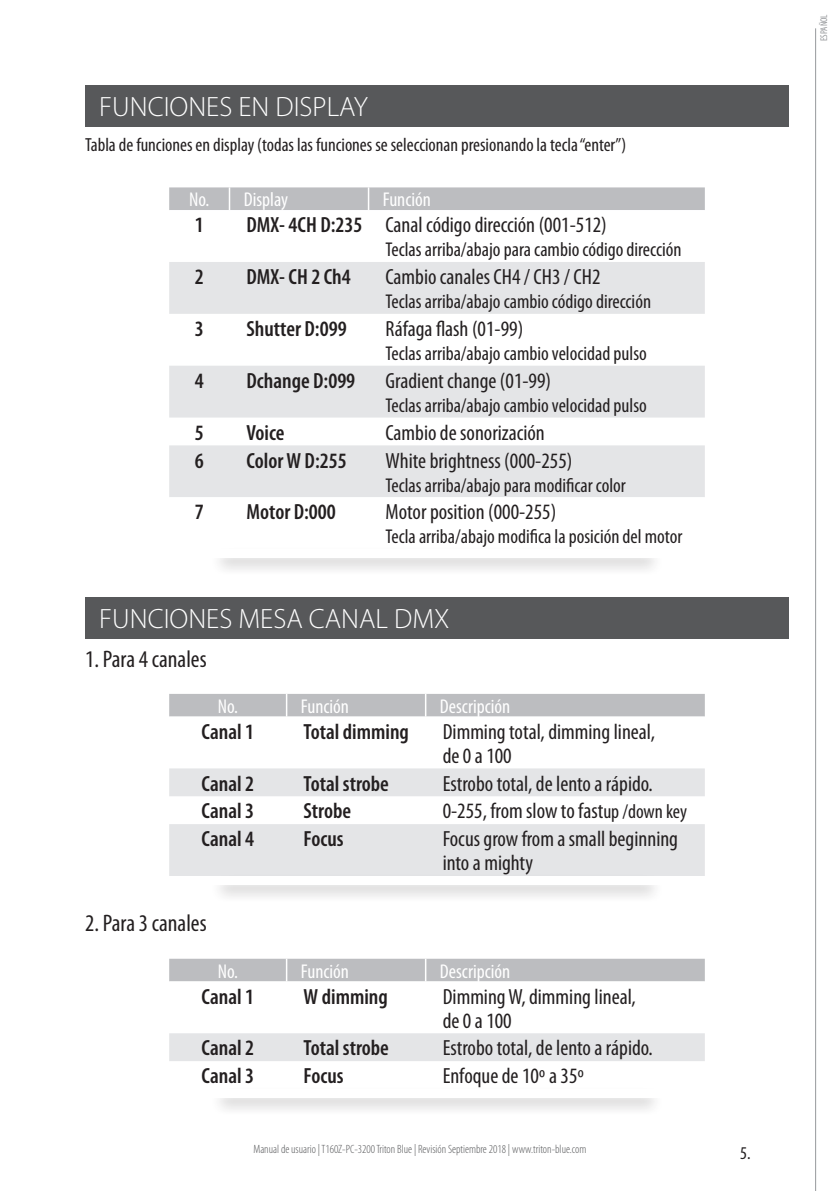
<style>
.page{position:relative;width:840px;height:1191px;background:#fff}
.page>*{position:absolute;margin:0;border:0;box-sizing:border-box;transform-origin:0 0}
.t1{font:300 28px "Myriad Pro";color:#fff}
.t2{font:condensed 24px "Myriad Pro";color:#231f20}
.t3{font:condensed 22px/24px "Myriad Pro";color:#231f20}
.t4{font:600 condensed 22px "Myriad Pro";color:#231f20}
.t5{font:condensed 20px "Myriad Pro";color:#231f20}
.t6{font:condensed 20px "Myriad Pro";color:#fff}
.t7{font:condensed 19px "Myriad Pro";color:#231f20}
.t8{font:condensed 18px "Myriad Pro";color:#231f20}
.t9{font:300 condensed 12px "Myriad Pro";color:#57585a}
.t10{font:condensed 9.8px "Myriad Pro";color:#97999c}
.s1{font-size:20px}
</style>
<div class="page">
<hr style="left:814px;top:28px;width:1px;height:1163px;background:#97999c">
<div style="left:169px;top:262px;width:535px;height:52px;background:#e4e5e7"></div>
<svg style="left:169px;top:366px;width:535px;height:131px;fill:#e4e5e7"></svg>
<div style="left:169px;top:187px;width:535px;height:23px;background:#bcbdc0"></div>
<hr style="left:367px;top:187px;width:2px;height:23px;background:#fff">
<div style="left:209px;top:547px;width:454px;height:29px;background:#231f20;opacity:.38"></div>
<div style="left:206px;top:549px;width:461px;height:9px;background:#fff"></div>
<div style="left:85px;top:85px;width:703px;height:41px;background:#57585a"></div>
<svg style="left:169px;top:716px;width:535px;height:1px"></svg>
<div style="left:169px;top:768px;width:535px;height:28px;background:#e4e5e7"></div>
<div style="left:169px;top:824px;width:535px;height:52px;background:#e4e5e7"></div>
<div style="left:169px;top:694px;width:535px;height:22px;background:#bcbdc0"></div>
<hr style="left:424px;top:694px;width:2px;height:22px;background:#fff">
<div style="left:209px;top:874px;width:454px;height:28px;background:#231f20;opacity:.38"></div>
<div style="left:206px;top:876px;width:461px;height:8px;background:#fff"></div>
<div style="left:85px;top:597px;width:703px;height:41px;background:#57585a"></div>
<svg style="left:169px;top:981px;width:535px;height:1px"></svg>
<div style="left:169px;top:1033px;width:535px;height:28px;background:#e4e5e7"></div>
<div style="left:169px;top:958px;width:535px;height:23px;background:#bcbdc0"></div>
<hr style="left:424px;top:958px;width:2px;height:23px;background:#fff">
<div style="left:209px;top:1087px;width:454px;height:28px;background:#231f20;opacity:.38"></div>
<div style="left:206px;top:1089px;width:461px;height:8px;background:#fff"></div>
<p class="t1" style="left:99px;top:92px;width:270px">FUNCIONES EN DISPLAY</p>
<p class="t7" style="left:85px;top:134px;width:542px">Tabla de funciones en display (todas las funciones se seleccionan presionando la tecla “enter”)</p>
<p class="t6" style="left:189px;top:189px;width:22px">No.</p>
<p class="t6" style="left:243px;top:189px;width:46px">Display</p>
<p class="t6" style="left:382px;top:189px;width:50px">Función</p>
<p class="t4" style="left:195px;top:213px;width:10px">1</p>
<p class="t4" style="left:246px;top:213px;width:117px">DMX- 4CH D:235</p>
<p class="t3" style="left:385px;top:213px;width:223px">Canal código dirección (001-512)</p>
<p class="t5" style="left:385px;top:239px;width:297px">Teclas arriba/abajo para cambio código dirección</p>
<p class="t4" style="left:195px;top:265px;width:10px">2</p>
<p class="t4" style="left:246px;top:265px;width:106px">DMX- CH 2 Ch4</p>
<p class="t3" style="left:385px;top:265px;width:216px">Cambio canales CH4 / CH3 / CH2</p>
<p class="t5" style="left:385px;top:291px;width:267px">Teclas arriba/abajo cambio código dirección</p>
<p class="t4" style="left:195px;top:317px;width:10px">3</p>
<p class="t4" style="left:246px;top:317px;width:102px">Shutter D:099</p>
<p class="t3" style="left:385px;top:317px;width:139px">Ráfaga flash (01-99)</p>
<p class="t5" style="left:385px;top:342px;width:262px">Teclas arriba/abajo cambio velocidad pulso</p>
<p class="t4" style="left:195px;top:368px;width:10px">4</p>
<p class="t4" style="left:246px;top:368px;width:110px">Dchange D:099</p>
<p class="t3" style="left:385px;top:369px;width:167px">Gradient change (01-99)</p>
<p class="t5" style="left:385px;top:394px;width:262px">Teclas arriba/abajo cambio velocidad pulso</p>
<p class="t4" style="left:195px;top:420px;width:10px">5</p>
<p class="t4" style="left:246px;top:420px;width:40px">Voice</p>
<p class="t3" style="left:385px;top:421px;width:161px">Cambio de sonorización</p>
<p class="t4" style="left:195px;top:448px;width:10px">6</p>
<p class="t4" style="left:246px;top:448px;width:102px">Color W D:255</p>
<p class="t3" style="left:385px;top:449px;width:188px">White brightness (000-255)</p>
<p class="t5" style="left:385px;top:474px;width:242px">Teclas arriba/abajo para modificar color</p>
<p class="t4" style="left:195px;top:500px;width:10px">7</p>
<p class="t4" style="left:246px;top:500px;width:91px">Motor D:000</p>
<p class="t3" style="left:385px;top:500px;width:172px">Motor position (000-255)</p>
<p class="t5" style="left:385px;top:526px;width:298px">Tecla arriba/abajo modifica la posición del motor</p>
<p class="t1" style="left:99px;top:603px;width:351px">FUNCIONES MESA CANAL DMX</p>
<p class="t2" style="left:85px;top:645px;width:123px">1. Para 4 canales</p>
<p class="t6" style="left:218px;top:695px;width:22px">No.</p>
<p class="t6" style="left:300px;top:695px;width:50px">Función</p>
<p class="t6" style="left:439px;top:695px;width:72px">Descripción</p>
<p class="t4" style="left:201px;top:719px;width:54px">Canal 1</p>
<p class="t4" style="left:303px;top:719px;width:107px">Total dimming</p>
<p class="t3" style="left:442px;top:720px;width:214px">Dimming total, dimming lineal,</p>
<p class="t3" style="left:442px;top:744px;width:71px">de 0 a 100</p>
<p class="t4" style="left:201px;top:771px;width:54px">Canal 2</p>
<p class="t4" style="left:303px;top:771px;width:87px">Total strobe</p>
<p class="t3" style="left:442px;top:771px;width:211px">Estrobo total, de lento a rápido.</p>
<p class="t4" style="left:201px;top:799px;width:54px">Canal 3</p>
<p class="t4" style="left:303px;top:799px;width:49px">Strobe</p>
<p class="t3" style="left:442px;top:799px;width:246px">0-255, from slow to fast<span class="s1">up /down key</span></p>
<p class="t4" style="left:201px;top:827px;width:54px">Canal 4</p>
<p class="t4" style="left:303px;top:827px;width:41px">Focus</p>
<p class="t3" style="left:442px;top:827px;width:237px">Focus grow from a small beginning into a mighty</p>
<p class="t2" style="left:85px;top:910px;width:123px">2. Para 3 canales</p>
<p class="t6" style="left:218px;top:960px;width:22px">No.</p>
<p class="t6" style="left:300px;top:960px;width:50px">Función</p>
<p class="t6" style="left:439px;top:960px;width:72px">Descripción</p>
<p class="t4" style="left:201px;top:984px;width:54px">Canal 1</p>
<p class="t4" style="left:303px;top:984px;width:86px">W dimming</p>
<p class="t3" style="left:442px;top:984px;width:194px">Dimming W, dimming lineal,</p>
<p class="t3" style="left:442px;top:1008px;width:71px">de 0 a 100</p>
<p class="t4" style="left:201px;top:1036px;width:54px">Canal 2</p>
<p class="t4" style="left:303px;top:1036px;width:87px">Total strobe</p>
<p class="t3" style="left:442px;top:1036px;width:211px">Estrobo total, de lento a rápido.</p>
<p class="t4" style="left:201px;top:1064px;width:54px">Canal 3</p>
<p class="t4" style="left:303px;top:1064px;width:41px">Focus</p>
<p class="t3" style="left:442px;top:1064px;width:143px">Enfoque de 10º a 35º</p>
<p class="t9" style="left:253px;top:1142px;width:334px">Manual de usuario | T160Z-PC-3200 Triton Blue | Revisión Septiembre 2018 | www.triton-blue.com</p>
<p class="t8" style="left:739px;top:1143px;width:12px">5.</p>
<p class="t10" style="left:818px;top:41px;width:28px;rotate:-90deg">español</p>
</div>
